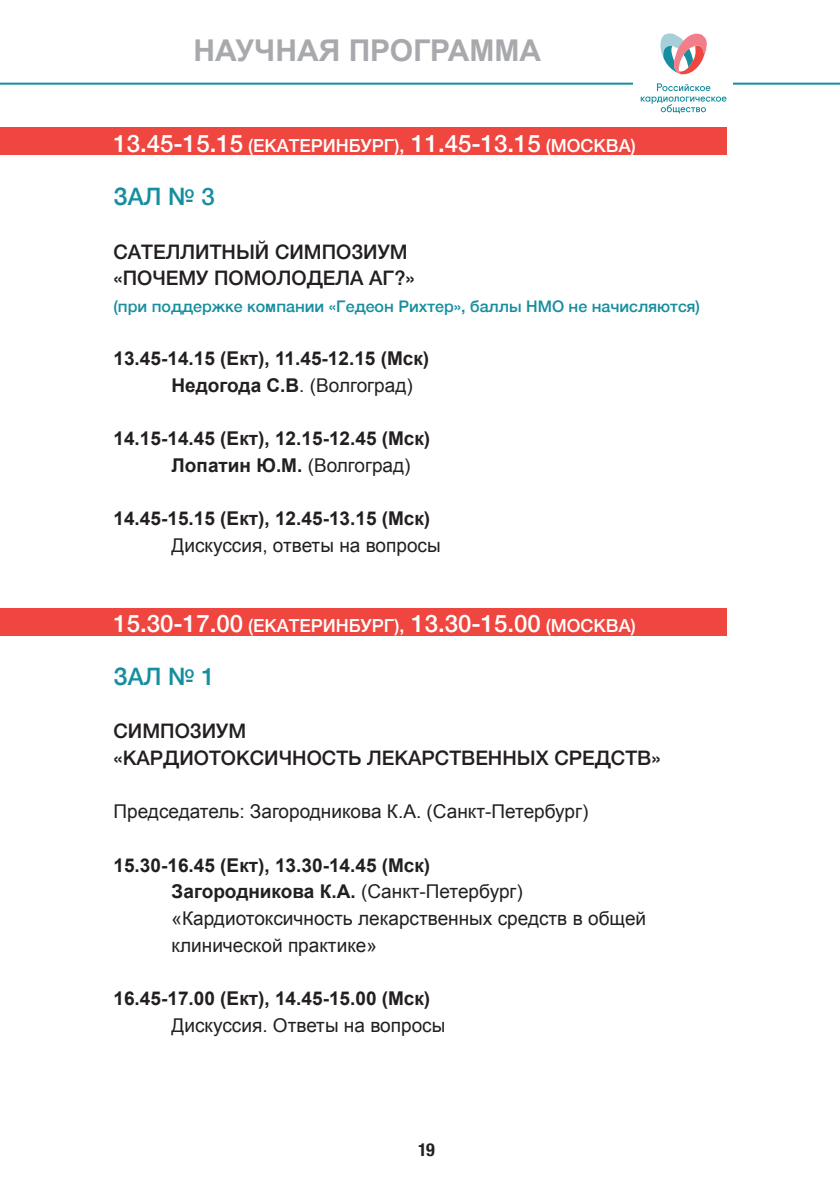
<style>
.page{position:relative;width:840px;height:1191px;background:#fff}
.page>*{position:absolute;margin:0;border:0;box-sizing:border-box;transform-origin:0 0}
.t1{font:700 30px "Arial";color:#a8a9ad}
.t2{font:500 24px "Helvetica Neue";color:#168e9f}
.t3{font:500 20px/26.6px "Helvetica Neue";color:#231f20}
.t4{font:19px/26.6px "Arial";color:#231f20}
.t5{font:700 19px/26.6px "Arial";color:#231f20}
.t6{font:500 18px "Helvetica Neue";color:#fff}
.t7{font:700 condensed 18px "Helvetica Neue";color:#231f20}
.t8{font:500 16px "Helvetica Neue";color:#168e9f}
.s1{font-size:24px}
.s2{font-weight:400}
.s3{font-weight:700}
.s4{font-family:"Arial";font-weight:400;font-stretch:normal;font-size:20px;color:#fff}
</style>
<div class="page">
<hr style="left:0;top:83px;width:839px;height:2px;background:#168e9f">
<div style="left:633px;top:26px;width:99px;height:102px;background:#fff"></div>
<svg style="left:640px;top:83px;width:86px;height:30px"></svg>
<svg style="left:660px;top:33px;width:46px;height:41px"></svg>
<div style="left:0;top:608px;width:726px;height:28px;background:#ef463f"></div>
<div style="left:0;top:127px;width:726px;height:27px;background:#ef463f"></div>
<h1 class="t1" style="left:193px;top:30px;width:349px">НАУЧНАЯ ПРОГРАММА</h1>
<p class="t6" style="left:113px;top:131px;width:523px"><span class="s1">13.45-15.15</span> (ЕКАТЕРИНБУРГ), <span class="s1">11.45-13.15</span> (МОСКВА)</p>
<p class="t2" style="left:113px;top:177px;width:103px">ЗАЛ № 3</p>
<p class="t3" style="left:113px;top:236px;width:302px">САТЕЛЛИТНЫЙ СИМПОЗИУМ «ПОЧЕМУ ПОМОЛОДЕЛА АГ?»</p>
<p class="t8" style="left:113px;top:293px;width:587px">(при поддержке компании «Гедеон Рихтер», баллы НМО не начисляются)</p>
<p class="t5" style="left:171px;top:346px;width:259px;text-indent:-58px">13.45-14.15 (Ект), 11.45-12.15 (Мск)<br>Недогода С.В<span class="s2">. (Волгоград)</span></p>
<p class="t5" style="left:171px;top:426px;width:260px;text-indent:-58px">14.15-14.45 (Ект), 12.15-12.45 (Мск)<br>Лопатин Ю.М. <span class="s2">(Волгоград)</span></p>
<p class="t5" style="left:113px;top:506px;width:318px">14.45-15.15 (Ект), 12.45-13.15 (Мск)</p>
<p class="t4" style="left:171px;top:532px;width:270px">Дискуссия, ответы на вопросы</p>
<p class="t6" style="left:113px;top:611px;width:523px"><span class="s1">15.30-17.00</span> (ЕКАТЕРИНБУРГ), <span class="s1">13.30-15.00</span> (МОСКВА)</p>
<p class="t2" style="left:113px;top:657px;width:103px">ЗАЛ № 1</p>
<p class="t3" style="left:113px;top:716px;width:548px">СИМПОЗИУМ<br>«КАРДИОТОКСИЧНОСТЬ ЛЕКАРСТВЕННЫХ СРЕДСТВ»</p>
<p class="t4" style="left:113px;top:798px;width:476px">Председатель: Загородникова К.А. (Санкт-Петербург)</p>
<p class="t4" style="left:171px;top:852px;width:476px;text-indent:-58px"><span class="s3">15.30-16.45 (Ект), 13.30-14.45 (Мск)<br>Загородникова К.А.</span> (Санкт-Петербург) «Кардиотоксичность лекарственных средств в общей клинической практике»</p>
<p class="t5" style="left:113px;top:985px;width:318px">16.45-17.00 (Ект), 14.45-15.00 (Мск)</p>
<p class="t4" style="left:171px;top:1011px;width:275px">Дискуссия. Ответы на вопросы</p>
<p class="t7" style="left:405px;top:1134px;width:31px"><span class="s4">|</span> 19</p>
</div>
